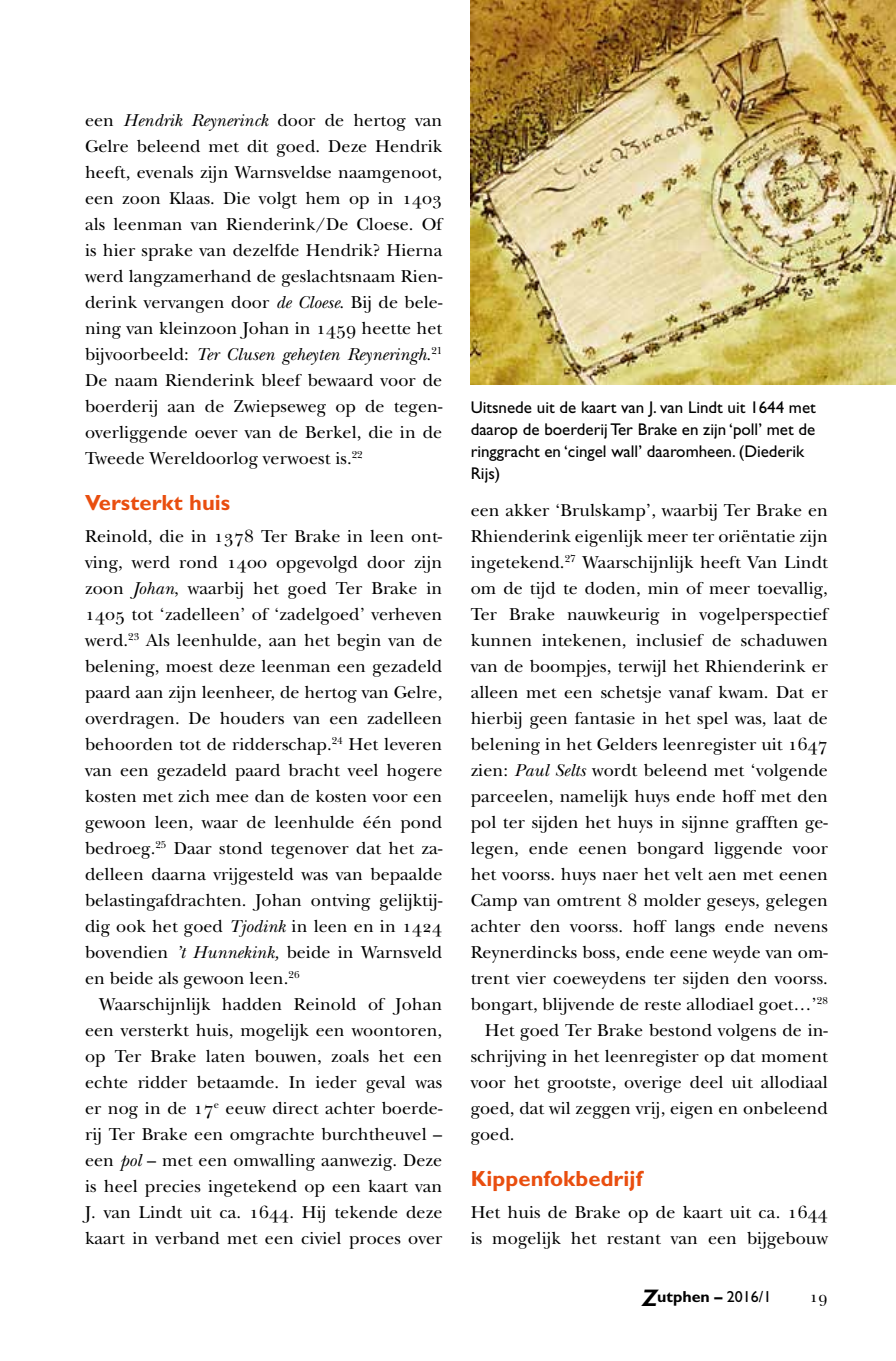
<style>
.page{position:relative;width:896px;height:1361px;background:#fff}
.page>*{position:absolute;margin:0;border:0;box-sizing:border-box;transform-origin:0 0}
.t1{font:700 22px "Gill Sans";letter-spacing:.005em;color:#e94e0f}
.t2{font:18px/26px "New Baskerville Std";letter-spacing:.005em;color:#000;text-align:justify}
.t3{font:17px/22px "Gill Sans";color:#000}
.t4{font:700 16px "Gill Sans";color:#000}
.t5{font:16px "New Baskerville SC";color:#000}
.s1{font-style:italic}
.s2{font-family:"New Baskerville SC"}
.s3{font-style:italic;font-size:24px}
.s4{font-weight:400}
</style>
<div class="page">
<img style="left:471px;top:0;width:425px;height:384px">
<p class="t2" style="left:85px;top:107px;width:359px">een <span class="s1">Hendrik Reynerinck</span> door de hertog van Gelre beleend met dit goed. Deze Hendrik heeft, evenals zijn Warnsveldse naamgenoot, een zoon Klaas. Die volgt hem op in <span class="s2">1403 </span>als leenman van Rienderink/De Cloese. Of is hier sprake van dezelfde Hendrik? Hierna werd langzamerhand de geslachtsnaam Rien&shy;derink vervangen door <span class="s1">de Cloese</span>. Bij de bele&shy;ning van kleinzoon Johan in <span class="s2">1459</span> heette het bijvoorbeeld: <span class="s1">Ter Clusen geheyten Reyneringh</span>.<sup>21<br></sup>De naam Rienderink bleef bewaard voor de boerderij aan de Zwiepseweg op de tegen&shy;overliggende oever van de Berkel, die in de Tweede Wereldoorlog verwoest is.<sup>22</sup></p>
<p class="t1" style="left:85px;top:489px;width:147px">Versterkt huis</p>
<p class="t2" style="left:85px;top:523px;width:359px">Reinold, die in <span class="s2">1378</span> Ter Brake in leen ont&shy;ving, werd rond <span class="s2">1400</span> opgevolgd door zijn zoon <span class="s1">Johan</span>, waarbij het goed Ter Brake in <span class="s2">1405</span> tot ‘zadelleen’ of ‘zadelgoed’ verheven werd.<sup>23</sup> Als leenhulde, aan het begin van de belening, moest deze leenman een gezadeld paard aan zijn leenheer, de hertog van Gelre, overdragen. De houders van een zadelleen behoorden tot de ridderschap.<sup>24</sup> Het leveren van een gezadeld paard bracht veel hogere kosten met zich mee dan de kosten voor een gewoon leen, waar de leenhulde één pond bedroeg.<sup>25</sup> Daar stond tegenover dat het za&shy;delleen daarna vrijgesteld was van bepaalde belastingafdrachten. Johan ontving gelijktij&shy;dig ook het goed <span class="s1">Tjodink</span> in leen en in <span class="s2">1424 </span>bovendien <span class="s1">’t Hunnekink,</span> beide in Warnsveld en beide als gewoon leen.<sup>26</sup></p>
<p class="t2" style="left:85px;top:991px;width:359px;text-indent:14px">Waarschijnlijk hadden Reinold of Johan een versterkt huis, mogelijk een woontoren, op Ter Brake laten bouwen, zoals het een echte ridder betaamde. In ieder geval was er nog in de <span class="s2">17</span><sup>e</sup> eeuw direct achter boerde&shy;rij Ter Brake een omgrachte burchtheuvel – een <span class="s1">pol</span> – met een omwalling aanwezig. Deze is heel precies ingetekend op een kaart van J. van Lindt uit ca. <span class="s2">1644</span>. Hij tekende deze kaart in verband met een civiel proces over</p>
<p class="t3" style="left:471px;top:397px;width:347px">Uitsnede uit de kaart van J. van Lindt uit 1644 met daarop de boerderij Ter Brake en zijn ‘poll’ met de ringgracht en ‘cingel wall’ daaromheen. (Diederik Rijs)</p>
<p class="t2" style="left:471px;top:497px;width:359px">een akker ‘Brulskamp’, waarbij Ter Brake en</p>
<p class="t2" style="left:471px;top:523px;width:359px">Rhienderink eigenlijk meer ter oriëntatie zijn</p>
<p class="t2" style="left:471px;top:549px;width:359px">ingetekend.<sup>27</sup> Waarschijnlijk heeft Van Lindt</p>
<p class="t2" style="left:471px;top:575px;width:359px">om de tijd te doden, min of meer toevallig,</p>
<p class="t2" style="left:471px;top:601px;width:359px">Ter Brake nauwkeurig in vogelperspectief</p>
<p class="t2" style="left:471px;top:627px;width:359px">kunnen intekenen, inclusief de schaduwen</p>
<p class="t2" style="left:471px;top:653px;width:359px">van de boompjes, terwijl het Rhienderink er</p>
<p class="t2" style="left:471px;top:679px;width:359px">alleen met een schetsje vanaf kwam. Dat er</p>
<p class="t2" style="left:471px;top:705px;width:359px">hierbij geen fantasie in het spel was, laat de</p>
<p class="t2" style="left:471px;top:731px;width:359px">belening in het Gelders leenregister uit <span class="s2">1647</span></p>
<p class="t2" style="left:471px;top:757px;width:359px">zien: <span class="s1">Paul Selts</span> wordt beleend met ‘volgende</p>
<p class="t2" style="left:471px;top:783px;width:359px">parceelen, namelijk huys ende hoff met den</p>
<p class="t2" style="left:471px;top:809px;width:359px">pol ter sijden het huys in sijnne grafften ge-</p>
<p class="t2" style="left:471px;top:835px;width:359px">legen, ende eenen bongard liggende voor</p>
<p class="t2" style="left:471px;top:861px;width:359px">het voorss. huys naer het velt aen met eenen</p>
<p class="t2" style="left:471px;top:887px;width:359px">Camp van omtrent <span class="s2">8</span> molder geseys, gelegen</p>
<p class="t2" style="left:471px;top:913px;width:359px">achter den voorss. hoff langs ende nevens</p>
<p class="t2" style="left:471px;top:939px;width:359px">Reynerdincks boss, ende eene weyde van om-</p>
<p class="t2" style="left:471px;top:965px;width:359px">trent vier coeweydens ter sijden den voorss.</p>
<p class="t2" style="left:471px;top:991px;width:359px">bongart, blijvende de reste allodiael goet…’<sup>28</sup></p>
<p class="t2" style="left:485px;top:1017px;width:345px">Het goed Ter Brake bestond volgens de in-</p>
<p class="t2" style="left:471px;top:1043px;width:359px">schrijving in het leenregister op dat moment</p>
<p class="t2" style="left:471px;top:1069px;width:359px">voor het grootste, overige deel uit allodiaal</p>
<p class="t2" style="left:471px;top:1095px;width:359px">goed, dat wil zeggen vrij, eigen en onbeleend</p>
<p class="t2" style="left:471px;top:1121px;width:45px">goed.</p>
<p class="t1" style="left:471px;top:1165px;width:173px">Kippenfokbedrijf</p>
<p class="t2" style="left:471px;top:1199px;width:359px">Het huis de Brake op de kaart uit ca. <span class="s2">1644 </span>is mogelijk het restant van een bijgebouw</p>
<p class="t4" style="left:642px;top:1287px;width:131px"><span class="s3">Z</span>utphen – <span class="s4">2016/1</span></p>
<p class="t5" style="left:809px;top:1287px;width:19px">19</p>
</div>
